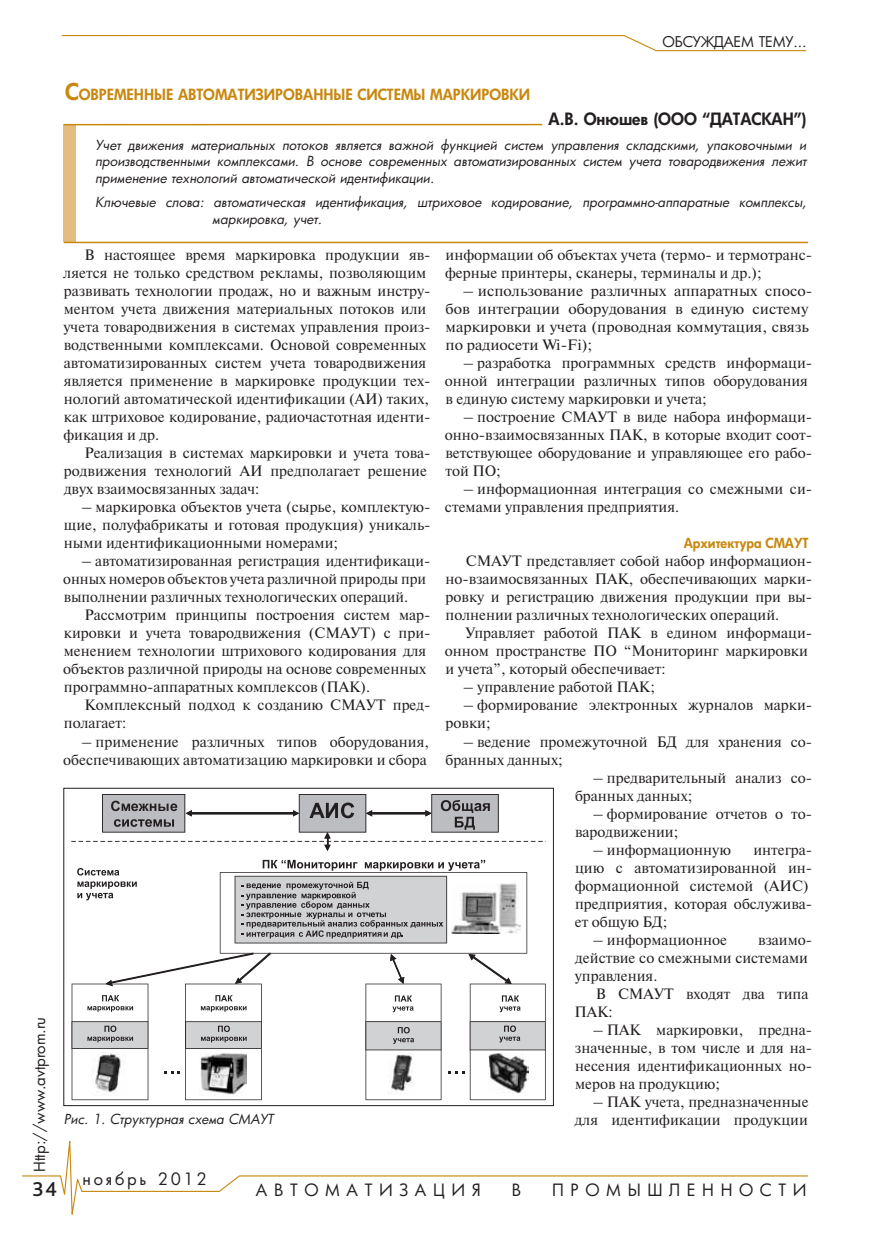
<style>
.page{position:relative;width:893px;height:1234px;background:#fff}
.page>*{position:absolute;margin:0;border:0;box-sizing:border-box;transform-origin:0 0}
.t1{font:500 21px "Bliss Pro";color:#231f20}
.t2{font:16.5px "Futura Cyr";letter-spacing:.4em;color:#231f20}
.Annotac{font:800 16.5px "Futura Cyr";color:#231f20}
.t3{font:16.5px "Futura Cyr";letter-spacing:.17em;color:#231f20}
.t4{font:15px/18px "Newton C";color:#231f20}
.t5{font:15px/18px "Newton C";color:#231f20;scale:1.04 1}
.Avtor_st{font:800 15px "Futura Cyr";color:#c8880f}
.t6{font:15px "Futura Cyr";color:#231f20}
.t7{font:14.4px "Futura Cyr";letter-spacing:-.01em;color:#231f20}
.Annotac-2{font:italic 13.5px/16.2px "Futura Cyr";color:#231f20;text-align:justify}
.st_Avtor{font:italic 13.5px "Futura Cyr";color:#231f20}
.t8{font:800 13.5px "Futura Cyr";color:#c8880f}
.s1{font-size:22.5px}
</style>
<div class="page">
<svg style="left:22px;top:1141px;width:786px;height:74px"></svg>
<svg style="left:61px;top:35px;width:746px;height:17px"></svg>
<div style="left:64px;top:125px;width:12px;height:117px;background:#e3bc7f"></div>
<hr style="left:64px;top:124px;width:478px;height:1px;background:#c8880f">
<hr style="left:64px;top:242px;width:744px;height:1px;background:#c8880f">
<svg style="left:71px;top:794px;width:475px;height:56px"></svg>
<svg style="left:72px;top:859px;width:474px;height:240px"></svg>
<div style="left:63px;top:787px;width:491px;height:318px;border:1px solid #231f20"></div>
<p class="Avtor_st" style="left:65px;top:86px;width:466px"><span class="s1">С</span>ОВРЕМЕННЫЕ АВТОМАТИЗИРОВАННЫЕ СИСТЕМЫ МАРКИРОВКИ</p>
<p class="t7" style="left:662px;top:33px;width:145px">ОБСУЖДАЕМ ТЕМУ...</p>
<p class="Annotac" style="left:549px;top:109px;width:259px">А.В. Онюшев (ООО “ДАТАСКАН”)</p>
<p class="Annotac-2" style="left:95px;top:137px;width:713px">Учет движения материальных потоков является важной функцией систем управления складскими, упаковочными и производственными комплексами. В основе современных автоматизированных систем учета товародвижения лежит применение технологий автоматической идентификации.</p>
<p class="Annotac-2" style="left:212px;top:194px;width:596px;text-indent:-117px">Ключевые слова: автоматическая идентификация, штриховое кодирование, программно-аппаратные комплексы, маркировка, учет.</p>
<p class="t4" style="left:63px;top:246px;width:369px;text-indent:21px">В настоящее время маркировка продукции яв&shy;ляется не только средством рекламы, позволяющим развивать технологии продаж, но и важным инстру&shy;ментом учета движения материальных потоков или учета товародвижения в системах управления произ&shy;водственными комплексами. Основой современных автоматизированных систем учета товародвижения является применение в маркировке продукции тех&shy;нологий автоматической идентификации (АИ) таких, как штриховое кодирование, радиочастотная иденти&shy;фикация и др.</p>
<p class="t4" style="left:64px;top:444px;width:368px;text-indent:20px">Реализация в системах маркировки и учета това&shy;родвижения технологий АИ предполагает решение двух взаимосвязанных задач:</p>
<p class="t4" style="left:64px;top:498px;width:368px;text-align:justify;text-indent:18px">– маркировка объектов учета (сырье, комплектую&shy;щие, полуфабрикаты и готовая продукция) уникаль&shy;ными идентификационными номерами;</p>
<p class="t4" style="left:63px;top:552px;width:369px;text-indent:18px">– автоматизированная регистрация идентификаци&shy;онных номеров объектов учета различной природы при выполнении различных технологических операций.</p>
<p class="t4" style="left:63px;top:606px;width:369px;text-indent:21px">Рассмотрим принципы построения систем мар&shy;кировки и учета товародвижения (СМАУТ) с при&shy;менением технологии штрихового кодирования для объектов различной природы на основе современных программно-аппаратных комплексов (ПАК).</p>
<p class="t4" style="left:64px;top:696px;width:368px;text-indent:21px">Комплексный подход к созданию СМАУТ пред&shy;полагает:</p>
<p class="t4" style="left:63px;top:732px;width:367px;text-align:right">– применение различных типов оборудования, обеспечивающих автоматизацию маркировки и сбора</p>
<p class="t4" style="left:445px;top:246px;width:369px">информации об объектах учета (термо- и термотранс&shy;ферные принтеры, сканеры, терминалы и др.);</p>
<p class="t5" style="left:445px;top:282px;width:354px;text-indent:17px">– использование различных аппаратных спосо&shy;бов интеграции оборудования в единую систему маркировки и учета (проводная коммутация, связь по радиосети Wi-Fi);</p>
<p class="t4" style="left:445px;top:354px;width:369px;text-indent:18px">– разработка программных средств информаци&shy;онной интеграции различных типов оборудования в единую систему маркировки и учета;</p>
<p class="t4" style="left:445px;top:408px;width:369px;text-align:justify;text-indent:18px">– построение СМАУТ в виде набора информаци&shy;онно-взаимосвязанных ПАК, в которые входит соот&shy;ветствующее оборудование и управляющее его рабо&shy;той ПО;</p>
<p class="t4" style="left:445px;top:480px;width:369px;text-indent:18px">– информационная интеграция со смежными си&shy;стемами управления предприятия.</p>
<p class="t8" style="left:684px;top:535px;width:126px">Архитектура СМАУТ</p>
<p class="t4" style="left:445px;top:552px;width:368px;text-align:justify;text-indent:20px">СМАУТ представляет собой набор информацион&shy;но-взаимосвязанных ПАК, обеспечивающих марки&shy;ровку и регистрацию движения продукции при вы&shy;полнении различных технологических операций.</p>
<p class="t4" style="left:445px;top:624px;width:369px;text-indent:20px">Управляет работой ПАК в едином информаци&shy;онном пространстве ПО “Мониторинг маркировки и учета”, который обеспечивает:</p>
<p class="t4" style="left:463px;top:678px;width:194px">– управление работой ПАК;</p>
<p class="t4" style="left:446px;top:696px;width:368px;text-indent:17px">– формирование электронных журналов марки&shy;ровки;</p>
<p class="t4" style="left:445px;top:732px;width:368px;text-indent:18px">– ведение промежуточной БД для хранения со&shy;бранных данных;</p>
<p class="t4" style="left:575px;top:768px;width:239px;text-indent:18px">– предварительный анализ со&shy;бранных данных;</p>
<p class="t4" style="left:575px;top:804px;width:239px;text-indent:18px">– формирование отчетов о то&shy;вародвижении;</p>
<p class="t4" style="left:593px;top:840px;width:140px">– информационную</p>
<p class="t4" style="left:575px;top:840px;width:239px;text-indent:179px">интегра&shy;цию с автоматизированной ин&shy;формационной системой (АИС) предприятия, которая обслужива&shy;ет общую БД;</p>
<p class="t4" style="left:593px;top:930px;width:136px">– информационное</p>
<p class="t4" style="left:575px;top:930px;width:239px;text-indent:183px">взаимо&shy;действие со смежными системами управления.</p>
<p class="t4" style="left:574px;top:984px;width:236px;text-indent:21px">В СМАУТ входят два типа<br>ПАК:</p>
<p class="t4" style="left:575px;top:1020px;width:239px;text-align:justify;text-indent:18px">– ПАК маркировки, предна&shy;значенные, в том числе и для на&shy;несения идентификационных но&shy;меров на продукцию;</p>
<p class="t4" style="left:593px;top:1092px;width:217px">– ПАК учета, предназначенные</p>
<p class="t6" style="left:30px;top:1171px;width:157px;rotate:-90deg">Http://www.avtprom.ru</p>
<p class="st_Avtor" style="left:64px;top:1110px;width:211px">Рис. 1. Структурная схема СМАУТ</p>
<p class="t4" style="left:575px;top:1110px;width:234px">для идентификации продукции</p>
<p class="t3" style="left:83px;top:1168px;width:126px">ноябрь 2012</p>
<h1 class="t1" style="left:33px;top:1175px;width:26px">34</h1>
<p class="t2" style="left:256px;top:1179px;width:226px">АВТОМАТИЗАЦИЯ</p>
<p class="t2" style="left:512px;top:1179px;width:11px">В</p>
<p class="t2" style="left:552px;top:1179px;width:256px">ПРОМЫШЛЕННОСТИ</p>
</div>
